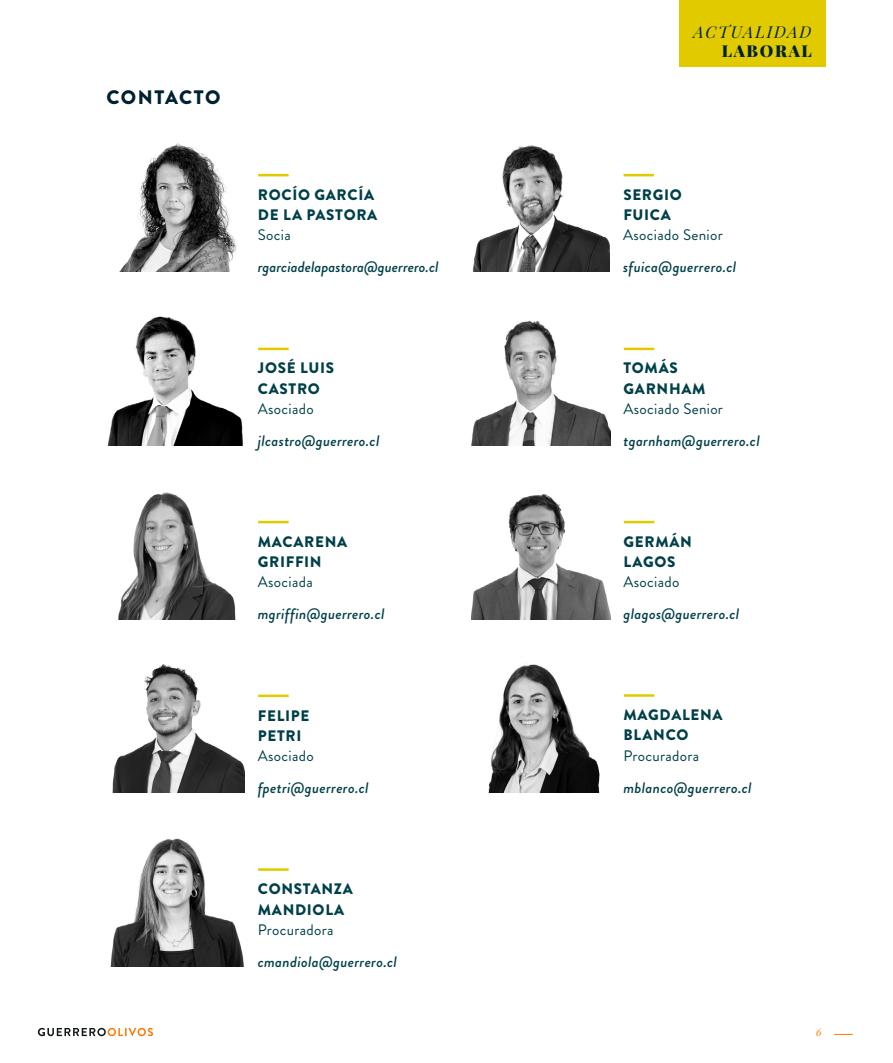
<style>
.page{position:relative;width:893px;height:1063px;background:#fff}
.page>*{position:absolute;margin:0;border:0;box-sizing:border-box;transform-origin:0 0}
.t1{font:900 19.5px "Brandon Grotesque";letter-spacing:.07em;color:#002130}
.t2{font:italic 16.35px "Playfair Display";letter-spacing:.11em;color:#002130}
.t3{font:900 16.35px "Playfair Display";letter-spacing:.105em;color:#002130}
.t4{font:italic 500 15.15px "Brandon Grotesque";letter-spacing:.02em;color:#004049}
.t5{font:900 15.15px/20.2px "Brandon Grotesque";letter-spacing:.045em;color:#004049}
.t6{font:15.15px "Brandon Grotesque";letter-spacing:.02em;color:#004049}
.t7{font:italic 500 15.15px "Brandon Grotesque";color:#004049}
.t8{font:italic 10.5px "Playfair Display";color:#fd7a00}
</style>
<div class="page">
<svg style="left:834px;top:1034px;width:19px;height:1px"></svg>
<svg style="left:38px;top:1028px;width:115px;height:8px"></svg>
<div style="left:679px;top:0;width:147px;height:67px;background:#e1cb00"></div>
<img style="left:119px;top:143px;width:118px;height:129px">
<hr style="left:258px;top:174px;width:31px;height:2px;background:#e1cb00">
<img style="left:472px;top:145px;width:138px;height:127px">
<hr style="left:624px;top:174px;width:30px;height:2px;background:#e1cb00">
<img style="left:471px;top:320px;width:139px;height:126px">
<hr style="left:624px;top:348px;width:30px;height:2px;background:#e1cb00">
<img style="left:107px;top:316px;width:136px;height:129px">
<img style="left:118px;top:492px;width:118px;height:127px">
<hr style="left:258px;top:521px;width:31px;height:2px;background:#e1cb00">
<img style="left:471px;top:494px;width:139px;height:125px">
<hr style="left:624px;top:521px;width:30px;height:2px;background:#e1cb00">
<img style="left:112px;top:664px;width:132px;height:129px">
<hr style="left:258px;top:695px;width:31px;height:2px;background:#e1cb00">
<img style="left:110px;top:838px;width:134px;height:129px">
<hr style="left:258px;top:868px;width:31px;height:3px;background:#e1cb00">
<img style="left:488px;top:664px;width:112px;height:129px">
<hr style="left:624px;top:694px;width:30px;height:3px;background:#e1cb00">
<hr style="left:258px;top:348px;width:31px;height:2px;background:#e1cb00">
<p class="t1" style="left:106px;top:84px;width:116px">CONTACTO</p>
<p class="t5" style="left:258px;top:185px;width:121px">ROCÍO GARCÍA<br>DE LA PASTORA</p>
<p class="t6" style="left:258px;top:225px;width:34px">Socia</p>
<p class="t7" style="left:258px;top:256px;width:182px">rgarciadelapastora@guerrero.cl</p>
<p class="t5" style="left:258px;top:358px;width:78px">JOSÉ LUIS<br>CASTRO</p>
<p class="t6" style="left:258px;top:398px;width:57px">Asociado</p>
<p class="t4" style="left:258px;top:430px;width:123px">jlcastro@guerrero.cl</p>
<p class="t5" style="left:258px;top:532px;width:91px">MACARENA<br>GRIFFIN</p>
<p class="t6" style="left:258px;top:572px;width:56px">Asociada</p>
<p class="t4" style="left:258px;top:604px;width:128px">mgriffin@guerrero.cl</p>
<p class="t5" style="left:258px;top:705px;width:53px">FELIPE<br>PETRI</p>
<p class="t6" style="left:258px;top:745px;width:57px">Asociado</p>
<p class="t4" style="left:258px;top:777px;width:112px">fpetri@guerrero.cl</p>
<p class="t5" style="left:258px;top:879px;width:97px">CONSTANZA<br>MANDIOLA</p>
<p class="t6" style="left:258px;top:919px;width:77px">Procuradora</p>
<p class="t4" style="left:258px;top:951px;width:141px">cmandiola@guerrero.cl</p>
<p class="t2" style="left:693px;top:21px;width:120px">ACTUALIDAD</p>
<p class="t3" style="left:722px;top:41px;width:92px">LABORAL</p>
<p class="t5" style="left:623px;top:185px;width:60px">SERGIO<br>FUICA</p>
<p class="t6" style="left:623px;top:225px;width:101px">Asociado Senior</p>
<p class="t4" style="left:623px;top:256px;width:115px">sfuica@guerrero.cl</p>
<p class="t5" style="left:624px;top:358px;width:83px">TOMÁS<br>GARNHAM</p>
<p class="t6" style="left:623px;top:398px;width:101px">Asociado Senior</p>
<p class="t4" style="left:623px;top:430px;width:138px">tgarnham@guerrero.cl</p>
<p class="t5" style="left:624px;top:532px;width:70px">GERMÁN<br>LAGOS</p>
<p class="t6" style="left:623px;top:572px;width:57px">Asociado</p>
<p class="t4" style="left:623px;top:604px;width:117px">glagos@guerrero.cl</p>
<p class="t5" style="left:624px;top:705px;width:101px">MAGDALENA<br>BLANCO</p>
<p class="t6" style="left:623px;top:745px;width:77px">Procuradora</p>
<p class="t4" style="left:623px;top:777px;width:130px">mblanco@guerrero.cl</p>
<p class="t8" style="left:816px;top:1025px;width:7px">6</p>
</div>
